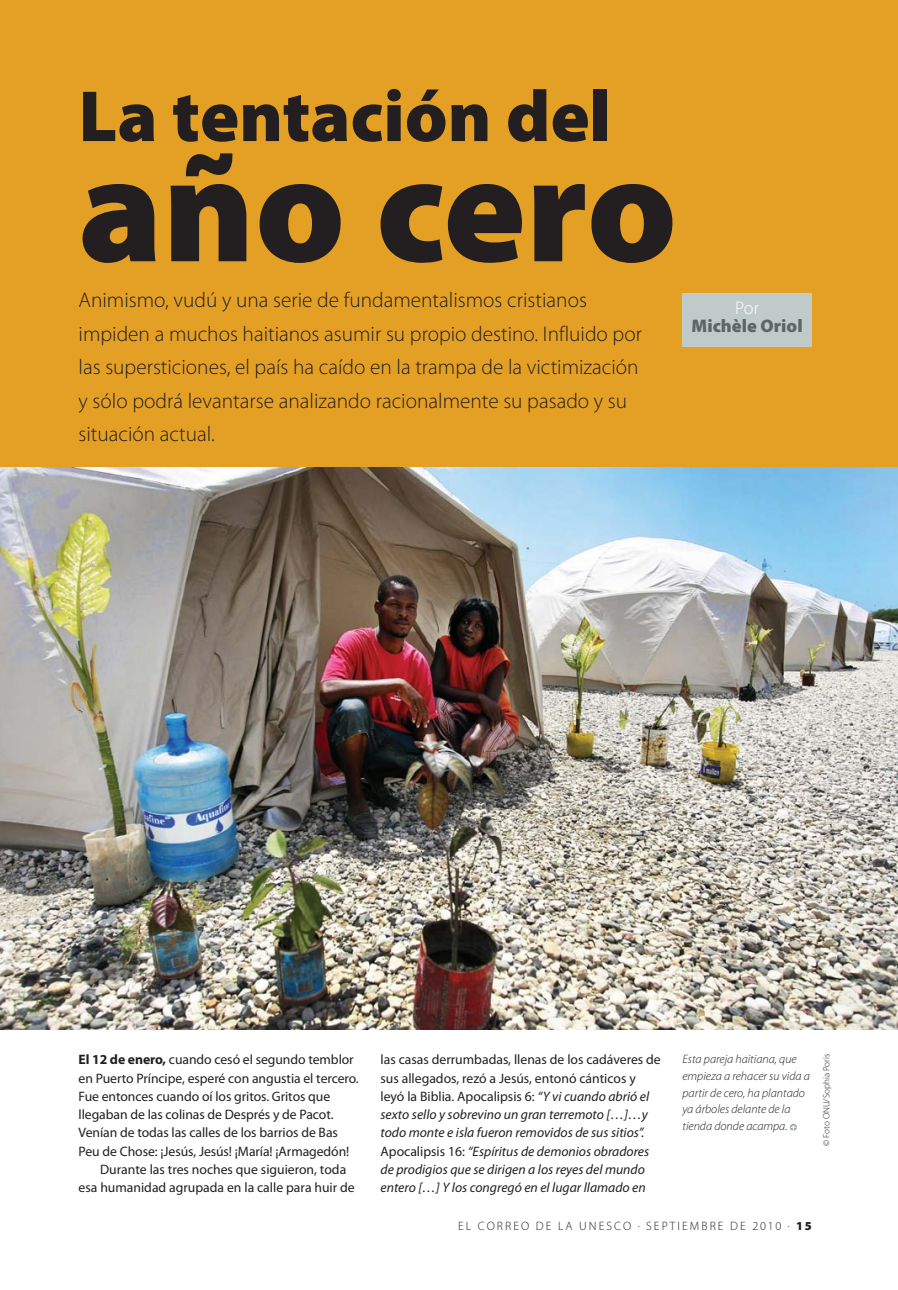
<style>
.page{position:relative;width:898px;height:1290px;background:#fff}
.page>*{position:absolute;margin:0;border:0;box-sizing:border-box;transform-origin:0 0}
.t1{font:900 153.65px "Myriad Pro";color:#231f20}
.t2{font:900 72.98px "Myriad Pro";color:#231f20}
.t3{font:300 21.35px/33.4px "Myriad Pro";color:#231f20}
.t4{font:900 18.2px "Myriad Pro";color:#5b6765}
.t5{font:300 18.2px "Myriad Pro";color:#fff}
.t6{font:italic 13.65px/18.2px "Myriad Pro";color:#231f20}
.t7{font:13.65px "Myriad Pro";letter-spacing:-.005em;color:#231f20}
.t8{font:italic 300 12.25px/16.8px "Myriad Pro";color:#231f20}
.t9{font:300 12.25px "Myriad Pro";letter-spacing:.17em;color:#231f20}
.t10{font:300 9.1px "Myriad Pro";color:#231f20}
.s1{font-weight:700}
.s2{font-style:normal}
.s3{font-family:"Officina Display ITC Arrows";font-weight:400;font-style:normal;font-size:10.67px;color:#8e9f9c}
.s4{font-weight:900}
</style>
<div class="page">
<div style="left:0;top:0;width:898px;height:470px;background:#e4a025"></div>
<img style="left:0;top:468px;width:898px;height:562px">
<div style="left:682px;top:293px;width:130px;height:53px;background:#c0cbc9"></div>
<h2 class="t2" style="left:79px;top:86px;width:534px">La tentación del</h2>
<h1 class="t1" style="left:79px;top:145px;width:600px">año cero</h1>
<p class="t3" style="left:79px;top:285px;width:565px">Animismo, vudú y una serie de fundamentalismos cristianos impiden a muchos haitianos asumir su propio destino. Influido por las supersticiones, el país ha caído en la trampa de la victimización y sólo podrá levantarse analizando racionalmente su pasado y su situación actual.</p>
<h3 class="t5" style="left:735px;top:300px;width:25px">Por</h3>
<h3 class="t4" style="left:691px;top:318px;width:113px">Michèle Oriol</h3>
<p class="t7" style="left:79px;top:1054px;width:277px"><span class="s1">El 12 de enero,</span> cuando cesó el segundo temblor</p>
<p class="t7" style="left:79px;top:1072px;width:282px">en Puerto Príncipe, esperé con angustia el tercero.</p>
<p class="t7" style="left:79px;top:1091px;width:253px">Fue entonces cuando oí los gritos. Gritos que</p>
<p class="t7" style="left:79px;top:1109px;width:257px">llegaban de las colinas de Després y de Pacot.</p>
<p class="t7" style="left:79px;top:1127px;width:261px">Venían de todas las calles de los barrios de Bas</p>
<p class="t7" style="left:79px;top:1145px;width:272px">Peu de Chose: ¡Jesús, Jesús! ¡María! ¡Armagedón!</p>
<p class="t7" style="left:100px;top:1164px;width:248px">Durante las tres noches que siguieron, toda</p>
<p class="t7" style="left:79px;top:1182px;width:278px">esa humanidad agrupada en la calle para huir de</p>
<p class="t6" style="left:380px;top:1051px;width:282px"><span class="s2">las casas derrumbadas, llenas de los cadáveres de sus allegados, rezó a Jesús, entonó cánticos y leyó la Biblia. Apocalipsis 6:</span> “Y vi cuando abrió el sexto sello y sobrevino un gran terremoto […]…y todo monte e isla fueron removidos de sus sitios”.<br><span class="s2">Apocalipsis 16:</span> “Espíritus de demonios obradores de prodigios que se dirigen a los reyes del mundo entero […] Y los congregó en el lugar llamado en</p>
<p class="t8" style="left:682px;top:1051px;width:129px">Esta pareja haitiana, que empieza a rehacer su vida a partir de cero, ha plantado ya árboles delante de la tienda donde acampa. <span class="s3">L</span></p>
<p class="t9" style="left:458px;top:1221px;width:355px">EL CORREO DE LA UNESCO . SEPTIEMBRE DE 2010 . <span class="s4">15</span></p>
<p class="t10" style="left:823px;top:1146px;width:93px;rotate:-90deg">© Foto ONU/Sophia Poris</p>
</div>
